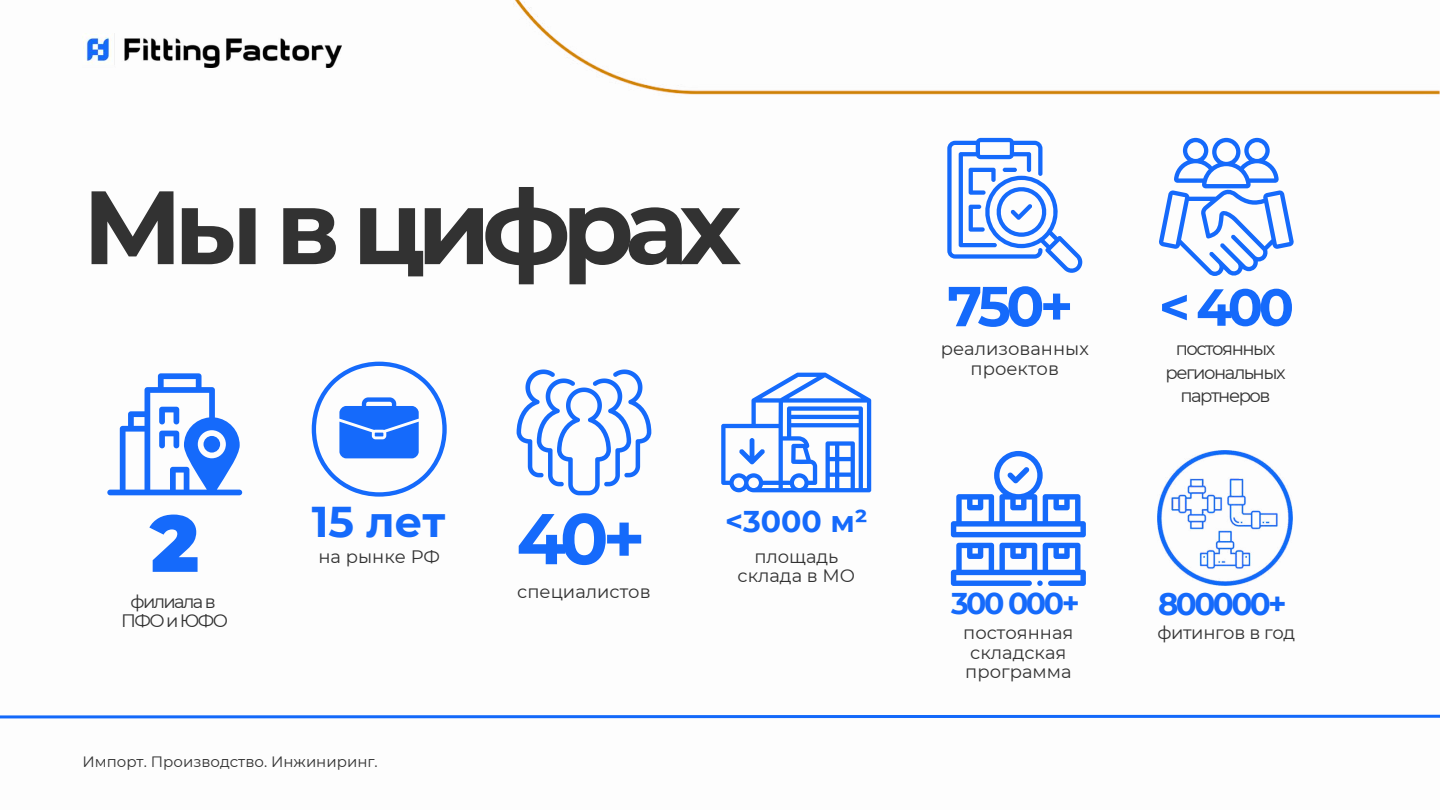
<style>
.page{position:relative;width:1440px;height:810px;background:#fff}
.page>*{position:absolute;margin:0;border:0;box-sizing:border-box;transform-origin:0 0}
.t1{font:700 104px "Montserrat";letter-spacing:-.085em;color:#323232}
.t2{font:900 80px "Montserrat";color:#156afb}
.t3{font:700 71.7px "Montserrat";color:#156afb}
.t4{font:700 56.2px "Montserrat";color:#156afb}
.t5{font:700 52.1px "Montserrat";color:#156afb}
.t6{font:700 43px "Montserrat";color:#156afb}
.t7{font:700 31px "Montserrat";letter-spacing:-.085em;color:#156afb}
.t8{font:700 30px "Montserrat";letter-spacing:-.04em;color:#156afb}
.t9{font:18px/19.5px "Montserrat";color:#323232;text-align:center}
.t10{font:18px/23.2px "Montserrat";letter-spacing:-.08em;color:#323232;text-align:center}
.t11{font:18px "Montserrat";letter-spacing:-.02em;color:#323232}
.t12{font:18px "Montserrat";letter-spacing:-.09em;color:#323232}
.t13{font:15px "Montserrat";color:#323232}
</style>
<div class="page">
<svg style="left:107px;top:373px;width:135px;height:122px"></svg>
<svg style="left:517px;top:369px;width:134px;height:126px"></svg>
<svg style="left:951px;top:451px;width:135px;height:86px"></svg>
<svg style="left:951px;top:543px;width:135px;height:43px"></svg>
<svg style="left:1159px;top:138px;width:135px;height:138px"></svg>
<svg style="left:947px;top:138px;width:135px;height:135px"></svg>
<svg style="left:312px;top:362px;width:135px;height:135px"></svg>
<img style="left:1158px;top:451px;width:135px;height:135px">
<img style="left:513px;top:0;width:927px;height:95px">
<svg style="left:0;top:714px;width:1440px;height:5px"></svg>
<img style="left:82px;top:34px;width:260px;height:34px">
<svg style="left:721px;top:373px;width:150px;height:119px"></svg>
<h1 class="t1" style="left:82px;top:163px;width:660px">Мы в цифрах</h1>
<h3 class="t6" style="left:312px;top:495px;width:135px">15 лет</h3>
<h2 class="t2" style="left:150px;top:494px;width:50px">2</h2>
<h3 class="t3" style="left:516px;top:495px;width:131px">40+</h3>
<p class="t9" style="left:318px;top:547px;width:123px">на рынке РФ</p>
<h3 class="t8" style="left:725px;top:503px;width:144px">&lt;3000 м²</h3>
<p class="t9" style="left:738px;top:547px;width:119px">площадь склада в МО</p>
<h3 class="t4" style="left:947px;top:272px;width:128px">750+</h3>
<p class="t9" style="left:941px;top:339px;width:150px">реализованных проектов</p>
<p class="t9" style="left:517px;top:582px;width:135px">специалистов</p>
<p class="t12" style="left:131px;top:590px;width:87px">филиала в</p>
<h3 class="t8" style="left:951px;top:585px;width:130px">300 000+</h3>
<p class="t9" style="left:121px;top:611px;width:108px">ПФО и ЮФО</p>
<p class="t9" style="left:963px;top:623px;width:112px;text-align:left">постоянная складская программа</p>
<p class="t13" style="left:83px;top:753px;width:297px">Импорт. Производство. Инжиниринг.</p>
<h3 class="t5" style="left:1159px;top:275px;width:137px">&lt; 400</h3>
<p class="t10" style="left:1166px;top:337px;width:121px">постоянных региональных партнеров</p>
<h3 class="t7" style="left:1158px;top:585px;width:130px">800000+</h3>
<p class="t11" style="left:1157px;top:622px;width:139px">фитингов в год</p>
</div>
